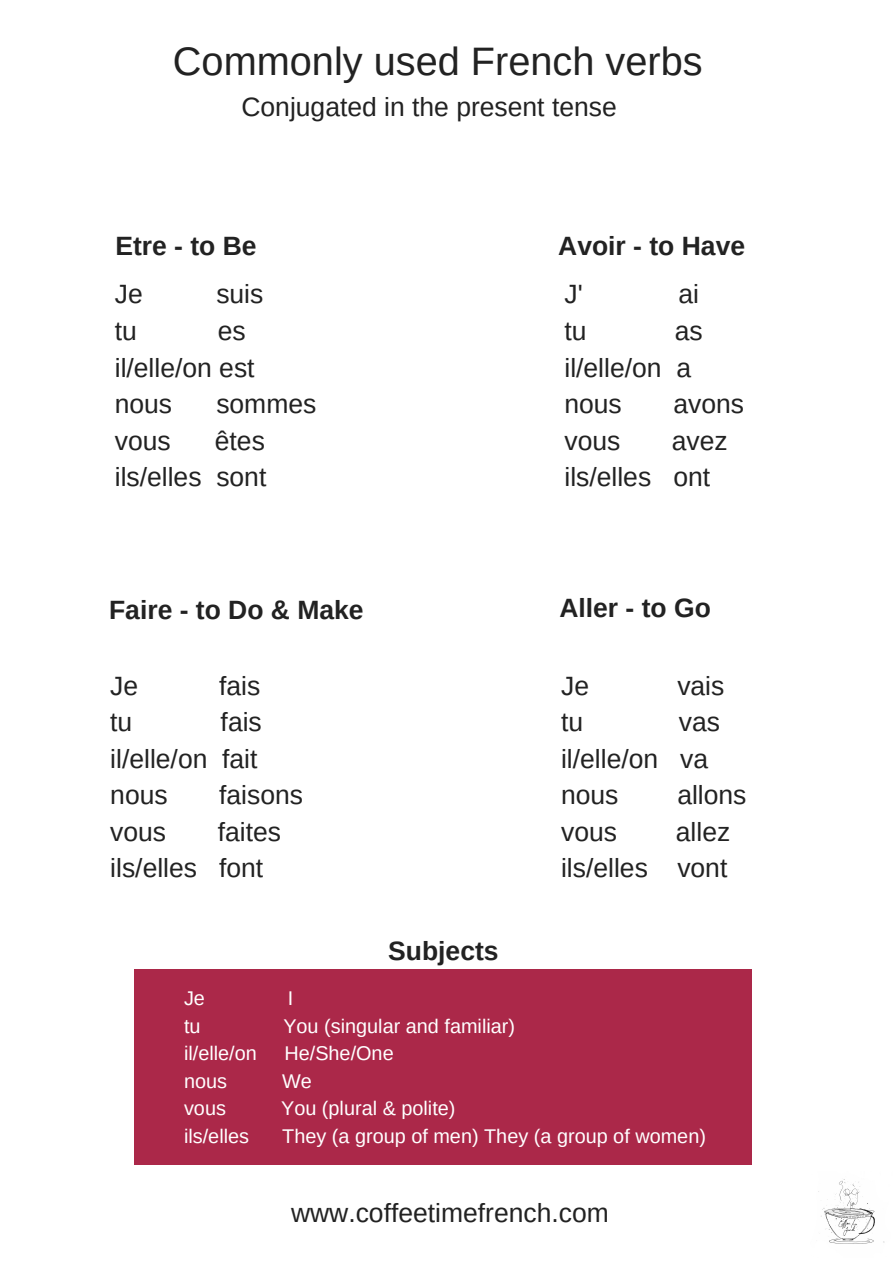
<style>
.page{position:relative;width:893px;height:1263px;background:#fff}
.page>*{position:absolute;margin:0;border:0;box-sizing:border-box;transform-origin:0 0}
.t1{font:39.75px "Arimo";color:#222}
.t2{font:26.47px/36.6px "Arimo";color:#222}
.t3{font:700 26.47px "Arimo";color:#222}
.t4{font:19.88px "Arimo";color:#fff}
</style>
<div class="page">
<div style="left:134px;top:969px;width:618px;height:196px;background:#ab2849"></div>
<img style="left:818px;top:1179px;width:67px;height:65px">
<h1 class="t1" style="left:173px;top:39px;width:531px">Commonly used French verbs</h1>
<p class="t2" style="left:241px;top:88px;width:377px">Conjugated in the present tense</p>
<p class="t3" style="left:115px;top:231px;width:143px">Etre - to Be</p>
<p class="t3" style="left:558px;top:231px;width:188px">Avoir - to Have</p>
<p class="t2" style="left:564px;top:276px;width:20px">J'</p>
<p class="t2" style="left:678px;top:276px;width:22px">ai</p>
<p class="t2" style="left:564px;top:312px;width:24px">tu</p>
<p class="t2" style="left:115px;top:276px;width:29px">Je</p>
<p class="t2" style="left:216px;top:276px;width:49px">suis</p>
<p class="t2" style="left:115px;top:312px;width:24px">tu</p>
<p class="t2" style="left:115px;top:312px;width:141px;text-indent:103px">es il/elle/on est nous</p>
<p class="t2" style="left:564px;top:312px;width:140px;text-indent:110px">as il/elle/on a nous</p>
<p class="t2" style="left:216px;top:386px;width:102px">sommes</p>
<p class="t2" style="left:673px;top:386px;width:72px">avons</p>
<p class="t2" style="left:115px;top:422px;width:153px;text-align:right">êtes<br>ils/elles sont</p>
<p class="t2" style="left:115px;top:422px;width:57px">vous</p>
<p class="t2" style="left:564px;top:422px;width:57px">vous</p>
<p class="t2" style="left:564px;top:422px;width:165px;text-indent:107px">avez ils/elles ont</p>
<p class="t3" style="left:109px;top:594px;width:256px">Faire - to Do &amp; Make</p>
<p class="t3" style="left:559px;top:593px;width:153px">Aller - to Go</p>
<p class="t2" style="left:110px;top:667px;width:29px">Je</p>
<p class="t2" style="left:219px;top:667px;width:43px">fais</p>
<p class="t2" style="left:110px;top:704px;width:24px">tu</p>
<p class="t2" style="left:110px;top:704px;width:153px;text-indent:110px">fais il/elle/on fait nous</p>
<p class="t2" style="left:219px;top:777px;width:85px">faisons</p>
<p class="t2" style="left:561px;top:667px;width:29px">Je</p>
<p class="t2" style="left:677px;top:667px;width:49px">vais</p>
<p class="t2" style="left:561px;top:704px;width:24px">tu</p>
<p class="t2" style="left:561px;top:704px;width:160px;text-indent:118px">vas il/elle/on va nous</p>
<p class="t2" style="left:677px;top:777px;width:71px">allons</p>
<p class="t2" style="left:110px;top:813px;width:172px;text-indent:107px">faites ils/elles font</p>
<p class="t2" style="left:110px;top:813px;width:57px">vous</p>
<p class="t2" style="left:561px;top:813px;width:171px;text-align:right">allez<br>ils/elles vont</p>
<p class="t2" style="left:561px;top:813px;width:57px">vous</p>
<p class="t3" style="left:388px;top:936px;width:112px">Subjects</p>
<p class="t4" style="left:184px;top:987px;width:22px">Je</p>
<p class="t4" style="left:288px;top:987px;width:7px">I</p>
<p class="t4" style="left:184px;top:1015px;width:18px">tu</p>
<p class="t4" style="left:283px;top:1015px;width:233px">You (singular and familiar)</p>
<p class="t4" style="left:184px;top:1042px;width:74px">il/elle/on</p>
<p class="t4" style="left:284px;top:1042px;width:111px">He/She/One</p>
<p class="t4" style="left:184px;top:1070px;width:45px">nous</p>
<p class="t4" style="left:282px;top:1070px;width:31px">We</p>
<p class="t4" style="left:184px;top:1097px;width:43px">vous</p>
<p class="t4" style="left:281px;top:1097px;width:176px">You (plural &amp; polite)</p>
<p class="t4" style="left:184px;top:1125px;width:67px">ils/elles</p>
<p class="t4" style="left:282px;top:1125px;width:425px">They (a group of men) They (a group of women)</p>
<p class="t2" style="left:291px;top:1194px;width:319px">www.coffeetimefrench.com</p>
</div>
